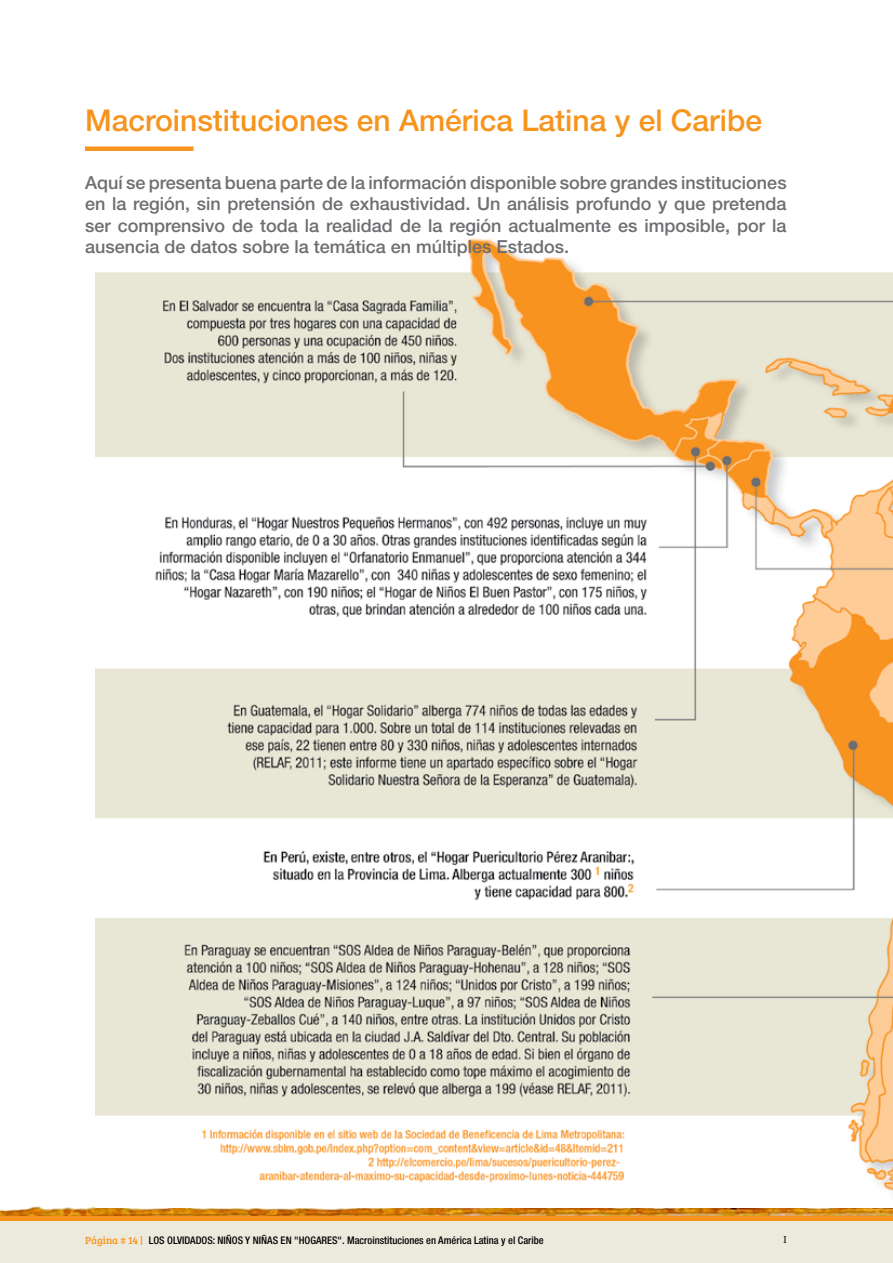
<style>
.page{position:relative;width:893px;height:1263px;background:#fff}
.page>*{position:absolute;margin:0;border:0;box-sizing:border-box;transform-origin:0 0}
.t1{font:500 30px "Helvetica Neue";color:#f7941e}
.t2{font:500 18px/21.6px "Helvetica Neue";color:#6d6e71;text-align:justify}
.t3{font:500 condensed 10.5px "Helvetica Neue";color:#000}
.t4{font:10.5px "Bree Serif";color:#414042}
.s1{font-family:"Bree Serif";font-weight:400;font-stretch:normal;color:#f7941e}
</style>
<div class="page">
<img style="left:0;top:1206px;width:893px;height:10px">
<div style="left:0;top:1220px;width:893px;height:43px;background:#eceadc"></div>
<hr style="left:0;top:1216px;width:893px;height:4px;background:#f7941e">
<img style="left:95px;top:238px;width:798px;height:970px">
<div style="left:85px;top:146px;width:109px;height:5px;background:#f7941e"></div>
<h1 class="t1" style="left:85px;top:102px;width:678px">Macroinstituciones en América Latina y el Caribe</h1>
<p class="t2" style="left:85px;top:171px;width:703px">Aquí se presenta buena parte de la información disponible sobre grandes instituciones en la región, sin pretensión de exhaustividad. Un análisis profundo y que pretenda ser comprensivo de toda la realidad de la región actualmente es imposible, por la ausencia de datos sobre la temática en múltiples Estados.</p>
<p class="t3" style="left:85px;top:1233px;width:460px"><span class="s1">Página # 14 |</span> Los olvidados: niños y niñas en "hogares". Macroinstituciones en América Latina y el Caribe</p>
<p class="t4" style="left:783px;top:1232px;width:5px">I</p>
</div>
